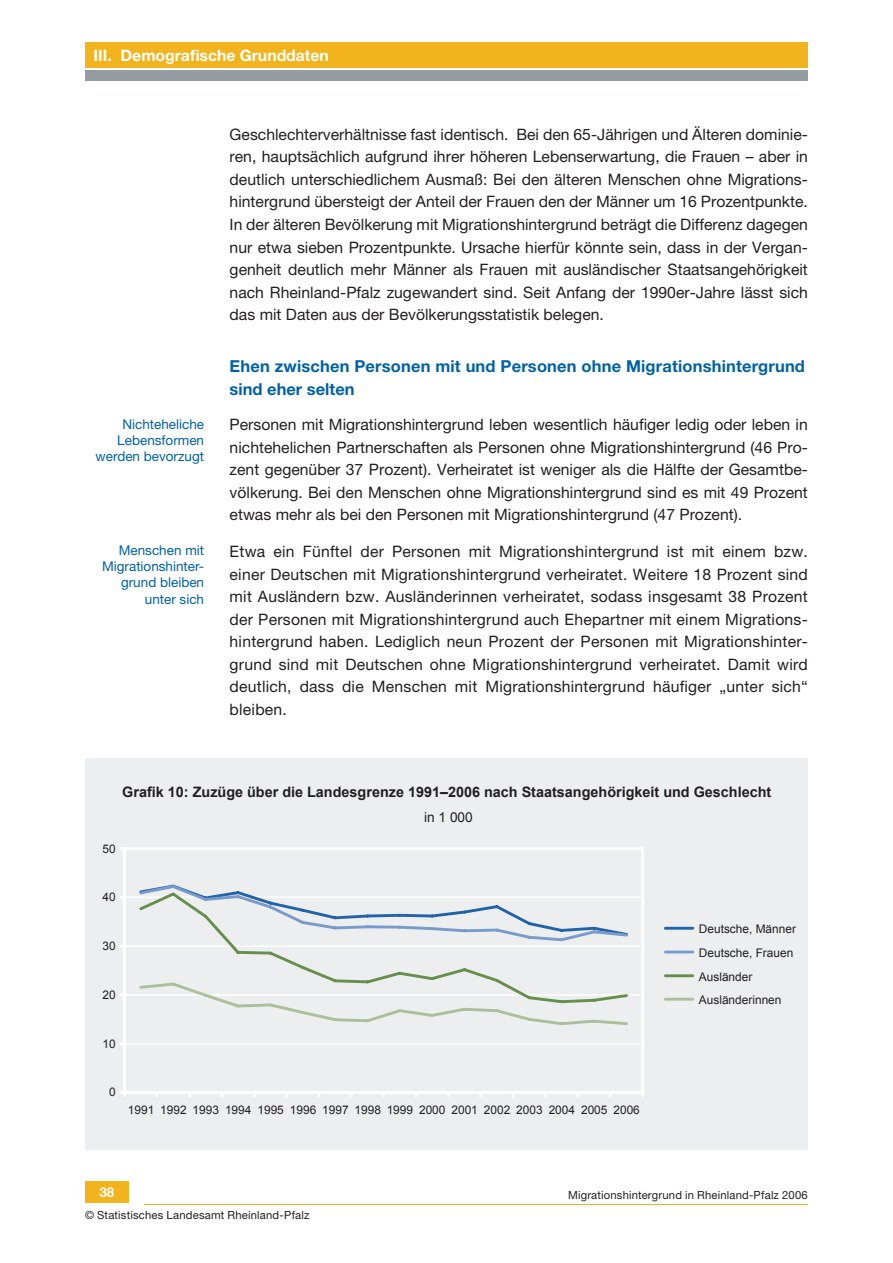
<style>
.page{position:relative;width:893px;height:1263px;background:#fff}
.page>*{position:absolute;margin:0;border:0;box-sizing:border-box;transform-origin:0 0}
.t1{font:700 16.5px/22.5px "Helvetica Neue LT";letter-spacing:.01em;color:#0061a6}
.t2{font:15.75px/22.5px "Helvetica Neue LT";color:#231f20;text-align:justify}
.t3{font:700 15.75px "Helvetica Neue LT";color:#fff}
.t4{font:700 14.4px "Arial";color:#231f20}
.t5{font:13.65px "Arial";color:#231f20}
.t6{font:13.5px/16.2px "Helvetica Neue LT";color:#0061a6;text-align:right}
.t7{font:700 13.5px "Helvetica Neue LT";color:#fff}
.t8{font:11.85px/23.7px "Arial";color:#231f20}
.t9{font:11.25px "Helvetica Neue LT";letter-spacing:.015em;color:#231f20}
</style>
<div class="page">
<div style="left:85px;top:70px;width:723px;height:11px;background:#949ba1"></div>
<div style="left:85px;top:43px;width:723px;height:25px;background:#f1b41c"></div>
<div style="left:85px;top:1181px;width:44px;height:21px;background:#f1b41c"></div>
<hr style="left:145px;top:1204px;width:663px;height:1px;background:#f1b41c">
<div style="left:85px;top:758px;width:723px;height:391px;background:#edeef0"></div>
<hr style="left:125px;top:1043px;width:518px;height:1px;background:#fff">
<hr style="left:125px;top:994px;width:518px;height:1px;background:#fff">
<hr style="left:125px;top:945px;width:518px;height:2px;background:#fff">
<hr style="left:125px;top:896px;width:518px;height:2px;background:#fff">
<div style="left:123px;top:847px;width:521px;height:247px;border:3px solid #fff"></div>
<hr style="left:123px;top:849px;width:3px;height:243px;background:#fff">
<hr style="left:125px;top:1091px;width:518px;height:3px;background:#fff">
<svg style="left:121px;top:1091px;width:5px;height:5px"></svg>
<svg style="left:143px;top:884px;width:45px;height:6px"></svg>
<svg style="left:137px;top:890px;width:493px;height:90px"></svg>
<svg style="left:139px;top:980px;width:489px;height:45px"></svg>
<hr style="left:665px;top:927px;width:28px;height:3px;background:#2163ab">
<hr style="left:665px;top:950px;width:28px;height:3px;background:#789bcc">
<hr style="left:665px;top:974px;width:28px;height:3px;background:#668f4b">
<hr style="left:665px;top:998px;width:28px;height:3px;background:#abc098">
<p class="t3" style="left:94px;top:46px;width:237px">III. Demografische Grunddaten</p>
<p class="t6" style="left:96px;top:416px;width:110px">Nichteheliche<br>Lebensformen werden bevorzugt</p>
<p class="t6" style="left:102px;top:542px;width:104px">Menschen mit<br>Migrationshinter&shy;grund bleiben unter sich</p>
<p class="t2" style="left:230px;top:123px;width:580px">Geschlechterverhältnisse fast identisch. Bei den 65-Jährigen und Älteren dominie&shy;ren, hauptsächlich aufgrund ihrer höheren Lebenserwartung, die Frauen – aber in deutlich unterschiedlichem Ausmaß: Bei den älteren Menschen ohne Migrations&shy;hintergrund übersteigt der Anteil der Frauen den der Männer um 16 Prozentpunkte.<br>In der älteren Bevölkerung mit Migrationshintergrund beträgt die Differenz dagegen nur etwa sieben Prozentpunkte. Ursache hierfür könnte sein, dass in der Vergan&shy;genheit deutlich mehr Männer als Frauen mit ausländischer Staatsangehörigkeit nach Rheinland-Pfalz zugewandert sind. Seit Anfang der 1990er-Jahre lässt sich das mit Daten aus der Bevölkerungsstatistik belegen.</p>
<p class="t1" style="left:230px;top:355px;width:577px">Ehen zwischen Personen mit und Personen ohne Migrationshintergrund sind eher selten</p>
<p class="t2" style="left:230px;top:413px;width:580px">Personen mit Migrationshintergrund leben wesentlich häufiger ledig oder leben in nichtehelichen Partnerschaften als Personen ohne Migrationshintergrund (46 Pro&shy;zent gegenüber 37 Prozent). Verheiratet ist weniger als die Hälfte der Gesamtbe&shy;völkerung. Bei den Menschen ohne Migrationshintergrund sind es mit 49 Prozent etwas mehr als bei den Personen mit Migrationshintergrund (47 Prozent).</p>
<p class="t2" style="left:230px;top:540px;width:580px">Etwa ein Fünftel der Personen mit Migrationshintergrund ist mit einem bzw. einer Deutschen mit Migrationshintergrund verheiratet. Weitere 18 Prozent sind mit Ausländern bzw. Ausländerinnen verheiratet, sodass insgesamt 38 Prozent der Personen mit Migrationshintergrund auch Ehepartner mit einem Migrations&shy;hintergrund haben. Lediglich neun Prozent der Personen mit Migrationshinter&shy;grund sind mit Deutschen ohne Migrationshintergrund verheiratet. Damit wird deutlich, dass die Menschen mit Migrationshintergrund häufiger „unter sich“ bleiben.</p>
<p class="t4" style="left:122px;top:783px;width:651px">Grafik 10: Zuzüge über die Landesgrenze 1991–2006 nach Staatsangehörigkeit und Geschlecht</p>
<p class="t5" style="left:424px;top:808px;width:50px">in 1 000</p>
<p class="t8" style="left:103px;top:837px;width:15px">50</p>
<p class="t8" style="left:103px;top:885px;width:15px">40</p>
<p class="t8" style="left:103px;top:934px;width:15px">30</p>
<p class="t8" style="left:103px;top:983px;width:15px">20</p>
<p class="t8" style="left:103px;top:1032px;width:15px">10</p>
<p class="t8" style="left:109px;top:1080px;width:8px">0</p>
<p class="t8" style="left:128px;top:1098px;width:513px">1991 1992 1993 1994 1995 1996 1997 1998 1999 2000 2001 2002 2003 2004 2005 2006</p>
<p class="t8" style="left:699px;top:917px;width:99px">Deutsche, Männer<br>Deutsche, Frauen<br>Ausländer<br>Ausländerinnen</p>
<p class="t7" style="left:99px;top:1184px;width:17px">38</p>
<p class="t9" style="left:568px;top:1188px;width:241px">Migrationshintergrund in Rheinland-Pfalz 2006</p>
<p class="t9" style="left:85px;top:1208px;width:226px">© Statistisches Landesamt Rheinland-Pfalz</p>
</div>
